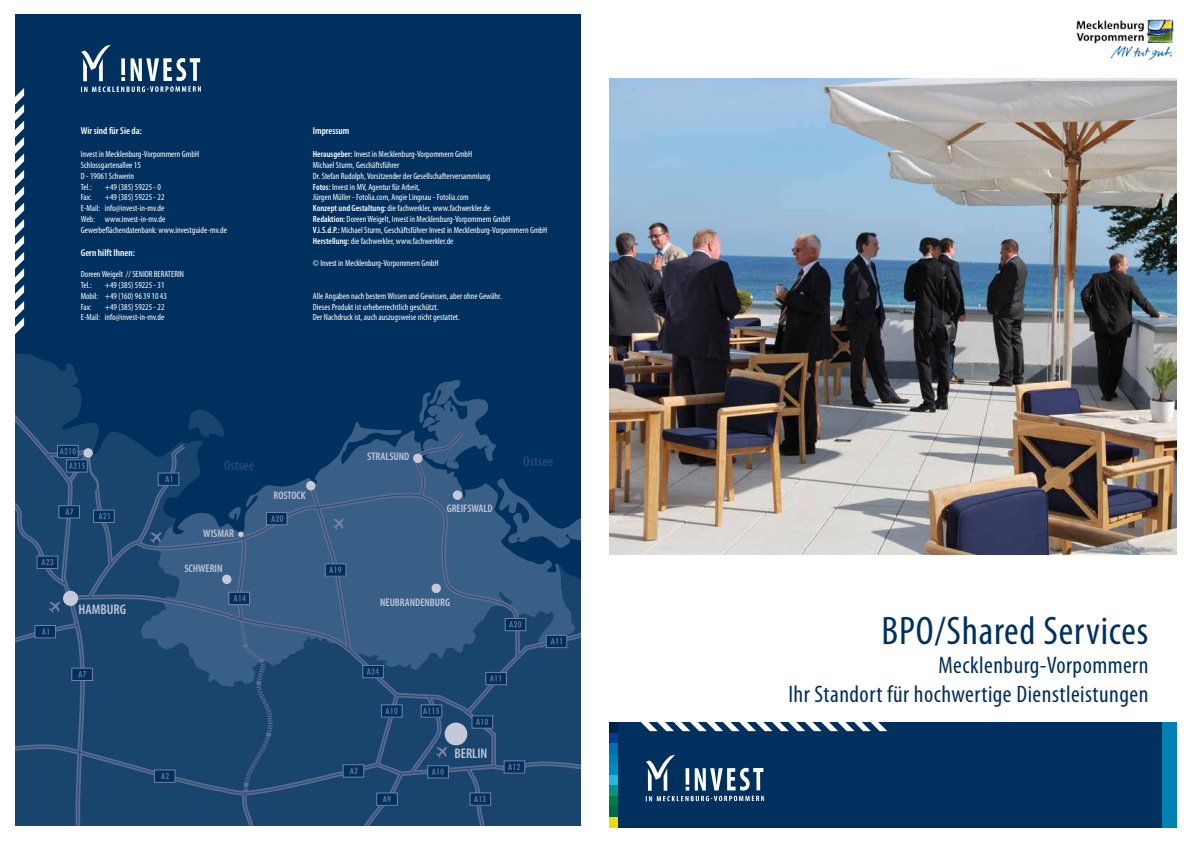
<style>
.page{position:relative;width:1191px;height:842px;background:#fff}
.page>*{position:absolute;margin:0;border:0;box-sizing:border-box;transform-origin:0 0}
.t1{font:condensed 40px "Myriad Pro";letter-spacing:.02em;color:#00305e}
.t2{font:condensed 24px/28.8px "Myriad Pro";letter-spacing:.02em;color:#00305e;text-align:right}
.t3{font:600 condensed 14px "Myriad Pro";color:#c4c8d8}
.t4{font:600 condensed 14px "Myriad Pro";color:#284a75}
.t5{font:600 condensed 11px "Myriad Pro";color:#c4c8d8}
.t6{font:600 condensed 10px "Myriad Pro";color:#fff}
.t7{font:condensed 9px/10.8px "Myriad Pro";color:#fff}
.s1{font-weight:600}
</style>
<div class="page">
<img style="left:609px;top:78px;width:567px;height:476px">
<div style="left:609px;top:722px;width:567px;height:106px;background:#00305e"></div>
<svg style="left:641px;top:722px;width:246px;height:9px"></svg>
<svg style="left:645px;top:755px;width:119px;height:46px"></svg>
<div style="left:14px;top:14px;width:567px;height:814px;background:#00305e"></div>
<svg style="left:81px;top:45px;width:120px;height:47px"></svg>
<img style="left:1076px;top:19px;width:98px;height:42px">
<svg style="left:14px;top:88px;width:10px;height:261px"></svg>
<div style="left:1162px;top:722px;width:14px;height:106px;background:#0080b3"></div>
<div style="left:609px;top:722px;width:9px;height:11px;background:#002446"></div>
<div style="left:609px;top:733px;width:9px;height:10px;background:#003d90"></div>
<div style="left:609px;top:743px;width:9px;height:11px;background:#006fb4"></div>
<div style="left:609px;top:754px;width:9px;height:10px;background:#0080b3"></div>
<div style="left:609px;top:764px;width:9px;height:11px;background:#008ac2"></div>
<div style="left:609px;top:775px;width:9px;height:10px;background:#23bae2"></div>
<div style="left:609px;top:785px;width:9px;height:11px;background:#009687"></div>
<div style="left:609px;top:796px;width:9px;height:11px;background:#007d40"></div>
<div style="left:609px;top:806px;width:9px;height:11px;background:#006a4d"></div>
<div style="left:609px;top:817px;width:9px;height:11px;background:#e9df00"></div>
<svg style="left:14px;top:357px;width:567px;height:471px"></svg>
<p class="t6" style="left:81px;top:125px;width:63px">Wir sind für Sie da:</p>
<p class="t7" style="left:81px;top:149px;width:120px">Invest in Mecklenburg-Vorpommern GmbH<br>Schlossgartenallee 15<br>D - 19061 Schwerin<br>Tel.:</p>
<p class="t7" style="left:105px;top:181px;width:58px">+49 (385) 59225 - 0</p>
<p class="t7" style="left:81px;top:192px;width:148px;text-indent:24px">+49 (385) 59225 - 22<br>E-Mail: info@invest-in-mv.de<br>Web: www.invest-in-mv.de<br>Gewerbeflächendatenbank: www.investguide-mv.de</p>
<p class="t6" style="left:81px;top:246px;width:56px">Gern hilft Ihnen:</p>
<p class="t7" style="left:81px;top:269px;width:105px">Doreen Weigelt // SENIOR BERATERIN<br>Tel.:</p>
<p class="t7" style="left:81px;top:192px;width:12px">Fax:</p>
<p class="t7" style="left:81px;top:280px;width:88px;text-indent:24px">+49 (385) 59225 - 31<br>Mobil: +49 (160) 96 39 10 43<br>Fax:</p>
<p class="t7" style="left:81px;top:301px;width:85px;text-align:right">+49 (385) 59225 - 22<br>E-Mail: info@invest-in-mv.de</p>
<p class="t6" style="left:313px;top:125px;width:38px">Impressum</p>
<p class="t7" style="left:313px;top:149px;width:236px"><span class="s1">Herausgeber:</span> Invest in Mecklenburg-Vorpommern GmbH<br>Michael Sturm, Geschäftsführer<br>Dr. Stefan Rudolph, Vorsitzender der Gesellschafterversammlung<br><span class="s1">Fotos:</span> Invest in MV, Agentur für Arbeit,<br>Jürgen Müller - Fotolia.com, Angie Lingnau - Fotolia.com<br><span class="s1">Konzept und Gestaltung:</span> die fachwerkler, www.fachwerkler.de<br><span class="s1">Redaktion:</span> Doreen Weigelt, Invest in Mecklenburg-Vorpommern GmbH<br><span class="s1">V.i.S.d.P.:</span> Michael Sturm, Geschäftsführer Invest in Mecklenburg-Vorpommern GmbH <span class="s1">Herstellung:</span> die fachwerkler, www.fachwerkler.de</p>
<p class="t7" style="left:313px;top:258px;width:127px">© Invest in Mecklenburg-Vorpommern GmbH</p>
<p class="t7" style="left:313px;top:290px;width:190px">Alle Angaben nach bestem Wissen und Gewissen, aber ohne Gewähr.<br>Dieses Produkt ist urheberrechtlich geschützt.<br>Der Nachdruck ist, auch auszugsweise nicht gestattet.</p>
<p class="t5" style="left:367px;top:449px;width:44px">stralsund</p>
<h3 class="t4" style="left:224px;top:456px;width:32px">Ostsee</h3>
<h3 class="t4" style="left:523px;top:452px;width:32px">Ostsee</h3>
<h3 class="t3" style="left:79px;top:601px;width:49px">Hamburg</h3>
<p class="t5" style="left:203px;top:527px;width:32px">wismar</p>
<p class="t5" style="left:184px;top:562px;width:40px">schwerin</p>
<p class="t5" style="left:273px;top:488px;width:34px">rostock</p>
<p class="t5" style="left:447px;top:502px;width:47px">greifswald</p>
<p class="t5" style="left:380px;top:595px;width:72px">neubrandenburg</p>
<h3 class="t3" style="left:454px;top:745px;width:34px">berlin</h3>
<h1 class="t1" style="left:881px;top:607px;width:268px">BPO/Shared Services</h1>
<h2 class="t2" style="left:788px;top:650px;width:361px">Mecklenburg-Vorpommern<br>Ihr Standort für hochwertige Dienstleistungen</h2>
</div>
